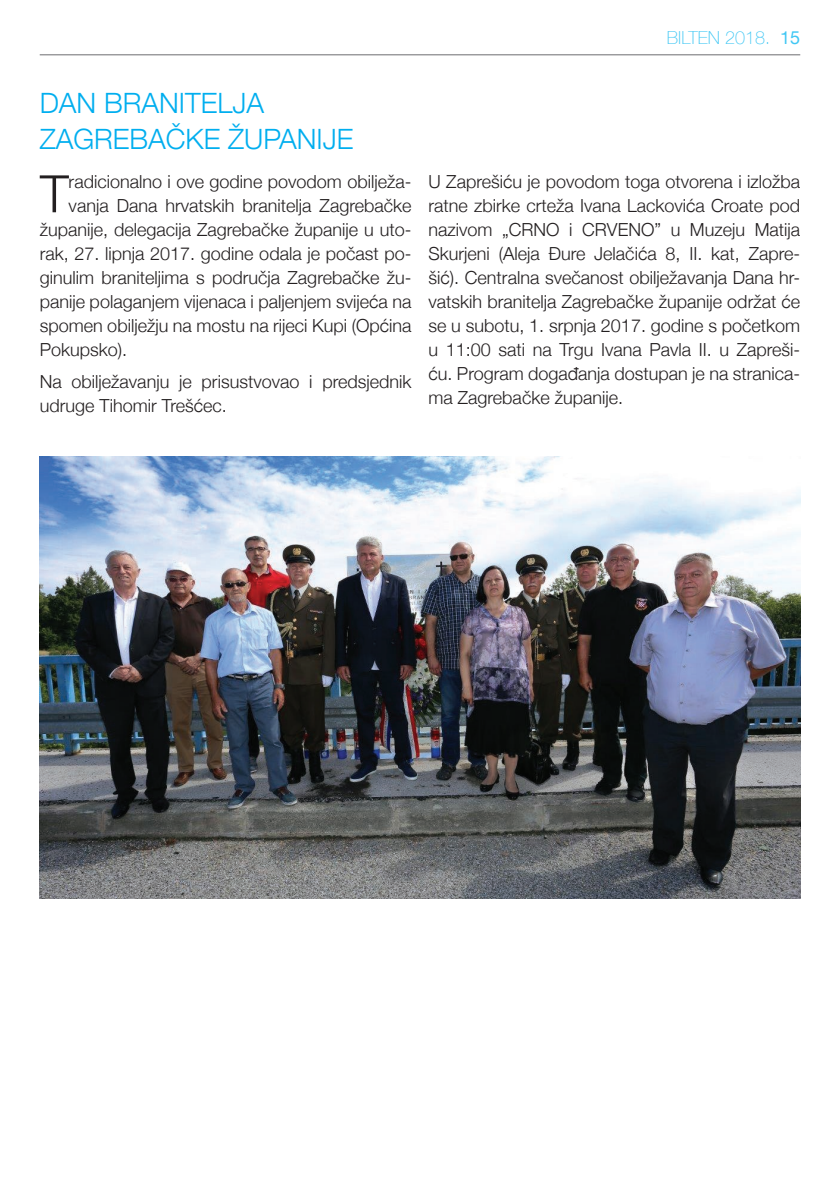
<style>
.page{position:relative;width:840px;height:1191px;background:#fff}
.page>*{position:absolute;margin:0;border:0;box-sizing:border-box;transform-origin:0 0}
.t1{font:300 51.6px "Helvetica Neue";color:#231f20}
.t2{font:300 28px/36px "Helvetica Neue";color:#00aeef}
.t3{font:300 18px/24px "Helvetica Neue";color:#231f20}
.t4{font:100 18px "Helvetica Neue";color:#40c7f4}
.s1{font-weight:400}
</style>
<div class="page">
<hr style="left:40px;top:54px;width:759px;height:1px;background:#6c6d70">
<img style="left:40px;top:456px;width:759px;height:442px">
<p class="t4" style="left:666px;top:24px;width:135px">BILTEN 2018. <span class="s1">15</span></p>
<h2 class="t2" style="left:40px;top:83px;width:315px">DAN BRANITELJA<br>ZAGREBAČKE ŽUPANIJE</h2>
<h1 class="t1" style="left:40px;top:152px;width:30px">T</h1>
<p class="t3" style="left:69px;top:168px;width:344px">radicionalno i ove godine povodom obilježa-</p>
<p class="t3" style="left:69px;top:192px;width:344px">vanja Dana hrvatskih branitelja Zagrebačke</p>
<p class="t3" style="left:40px;top:216px;width:373px">županije, delegacija Zagrebačke županije u uto-</p>
<p class="t3" style="left:40px;top:240px;width:373px">rak, 27. lipnja 2017. godine odala je počast po-</p>
<p class="t3" style="left:40px;top:264px;width:373px">ginulim braniteljima s područja Zagrebačke žu-</p>
<p class="t3" style="left:40px;top:288px;width:373px">panije polaganjem vijenaca i paljenjem svijeća na</p>
<p class="t3" style="left:40px;top:312px;width:373px">spomen obilježju na mostu na rijeci Kupi (Općina</p>
<p class="t3" style="left:40px;top:336px;width:89px">Pokupsko).</p>
<p class="t3" style="left:40px;top:368px;width:373px">Na obilježavanju je prisustvovao i predsjednik udruge Tihomir Trešćec.</p>
<p class="t3" style="left:428px;top:168px;width:373px;text-align:justify">U Zaprešiću je povodom toga otvorena i izložba ratne zbirke crteža Ivana Lackovića Croate pod nazivom „CRNO i CRVENO” u Muzeju Matija Skurjeni (Aleja Đure Jelačića 8, II. kat, Zapre&shy;šić). Centralna svečanost obilježavanja Dana hr&shy;vatskih branitelja Zagrebačke županije održat će se u subotu, 1. srpnja 2017. godine s početkom u 11:00 sati na Trgu Ivana Pavla II. u Zapreši&shy;ću. Program događanja dostupan je na stranica&shy;ma Zagrebačke županije.</p>
</div>
